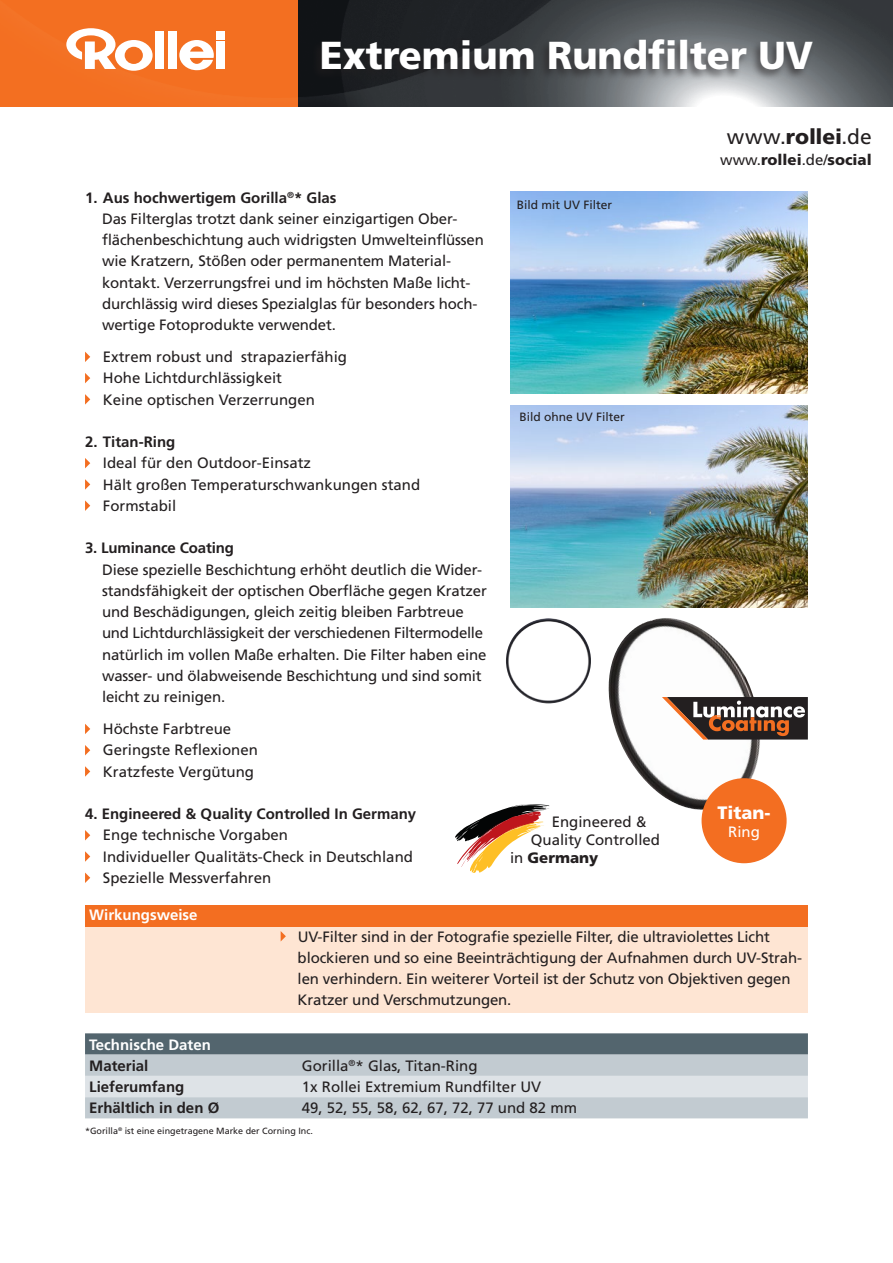
<style>
.page{position:relative;width:893px;height:1263px;background:#fff}
.page>*{position:absolute;margin:0;border:0;box-sizing:border-box;transform-origin:0 0}
.t1{font:900 39px "Frutiger LT";color:#fff}
.t2{font:21px "Frutiger LT";color:#231f20}
._020_bold{font:900 18px "Frutiger LT";color:#fff}
._020_bold-2{font:15px/21.3px "Frutiger LT";letter-spacing:-.01em;color:#231f20}
._040_Top-Details{font:15px/21.3px "Frutiger LT";letter-spacing:-.01em;color:#231f20}
._020_bold-3{font:700 15px "Frutiger LT";color:#231f20}
.t3{font:900 15px "Frutiger LT";color:#231f20}
.t4{font:700 15px "Frutiger LT";color:#fff}
._020_bold-4{font:15px "Frutiger LT";color:#fff}
.t5{font:12px "Frutiger LT";color:#231f20}
.t6{font:9px "Frutiger LT";color:#231f20}
.s1{font-weight:700}
.s2{font-weight:400}
.s3{font-weight:900}
</style>
<div class="page">
<img style="left:298px;top:0;width:595px;height:106px">
<div style="left:0;top:0;width:298px;height:106px;background:#f36f21"></div>
<svg style="left:179px;top:40px;width:35px;height:30px"></svg>
<div style="left:155px;top:32px;width:9px;height:37px;background:#fff"></div>
<div style="left:168px;top:32px;width:8px;height:37px;background:#fff"></div>
<div style="left:216px;top:32px;width:9px;height:8px;background:#fff"></div>
<div style="left:216px;top:41px;width:9px;height:28px;background:#fff"></div>
<svg style="left:66px;top:28px;width:87px;height:43px"></svg>
<svg style="left:455px;top:804px;width:91px;height:69px"></svg>
<img style="left:506px;top:618px;width:85px;height:85px">
<img style="left:608px;top:618px;width:159px;height:196px">
<div style="left:85px;top:1033px;width:723px;height:21px;background:#53656e"></div>
<div style="left:85px;top:1054px;width:723px;height:64px;background:#c2cbd1"></div>
<div style="left:85px;top:1076px;width:723px;height:21px;background:#dee3e7"></div>
<div style="left:85px;top:906px;width:723px;height:21px;background:#f36e21"></div>
<div style="left:85px;top:927px;width:723px;height:85px;background:#fee5d3"></div>
<svg style="left:281px;top:931px;width:5px;height:10px"></svg>
<img style="left:510px;top:191px;width:298px;height:202px">
<img style="left:510px;top:405px;width:298px;height:203px">
<svg style="left:662px;top:697px;width:146px;height:42px"></svg>
<div style="left:310px;top:36px;width:505px;height:45px;background:#231f20;opacity:.6"></div>
<svg style="left:85px;top:352px;width:5px;height:10px"></svg>
<svg style="left:85px;top:373px;width:5px;height:10px"></svg>
<svg style="left:85px;top:394px;width:5px;height:11px"></svg>
<svg style="left:85px;top:458px;width:5px;height:10px"></svg>
<svg style="left:85px;top:479px;width:5px;height:11px"></svg>
<svg style="left:85px;top:500px;width:5px;height:11px"></svg>
<svg style="left:85px;top:724px;width:5px;height:10px"></svg>
<svg style="left:85px;top:745px;width:5px;height:10px"></svg>
<svg style="left:85px;top:766px;width:5px;height:11px"></svg>
<svg style="left:85px;top:830px;width:5px;height:10px"></svg>
<svg style="left:85px;top:851px;width:5px;height:11px"></svg>
<svg style="left:85px;top:872px;width:5px;height:11px"></svg>
<div style="left:702px;top:778px;width:85px;height:85px;background:#f36e21;border-radius:50%"></div>
<p class="t1" style="left:320px;top:31px;width:495px">Extremium Rundfilter UV</p>
<p class="_020_bold-3" style="left:85px;top:189px;width:253px">1. Aus hochwertigem Gorilla<sup>®</sup>* Glas</p>
<p class="_020_bold-2" style="left:102px;top:208px;width:383px">Das Filterglas trotzt dank seiner einzigartigen Ober&shy;flächenbeschichtung auch widrigsten Umwelteinflüssen wie Kratzern, Stößen oder permanentem Material&shy;kontakt. Verzerrungsfrei und im höchsten Maße licht&shy;durchlässig wird dieses Spezialglas für besonders hoch&shy;wertige Fotoprodukte verwendet.</p>
<p class="_020_bold-2" style="left:103px;top:346px;width:246px">Extrem robust und strapazierfähig</p>
<p class="_020_bold-2" style="left:103px;top:368px;width:181px">Hohe Lichtdurchlässigkeit</p>
<p class="_020_bold-2" style="left:103px;top:389px;width:213px">Keine optischen Verzerrungen</p>
<p class="_020_bold-3" style="left:85px;top:433px;width:92px">2. Titan-Ring</p>
<p class="_020_bold-2" style="left:103px;top:453px;width:210px">Ideal für den Outdoor-Einsatz</p>
<p class="_020_bold-2" style="left:103px;top:474px;width:319px">Hält großen Temperaturschwankungen stand</p>
<p class="_020_bold-2" style="left:103px;top:495px;width:75px">Formstabil</p>
<p class="_020_bold-2" style="left:102px;top:538px;width:386px;text-indent:-17px"><span class="s1">3. Luminance Coating<br></span>Diese spezielle Beschichtung erhöht deutlich die Wider&shy;standsfähigkeit der optischen Oberfläche gegen Kratzer und Beschädigungen, gleich zeitig bleiben Farbtreue und Lichtdurchlässigkeit der verschiedenen Filtermodelle natürlich im vollen Maße erhalten. Die Filter haben eine wasser- und ölabweisende Beschichtung und sind somit leicht zu reinigen.</p>
<p class="_020_bold-2" style="left:103px;top:718px;width:130px">Höchste Farbtreue</p>
<p class="_020_bold-2" style="left:103px;top:740px;width:157px">Geringste Reflexionen</p>
<p class="_020_bold-2" style="left:103px;top:761px;width:153px">Kratzfeste Vergütung</p>
<p class="_020_bold-3" style="left:85px;top:805px;width:333px">4. Engineered &amp; Quality Controlled In Germany</p>
<p class="_020_bold-2" style="left:103px;top:825px;width:187px">Enge technische Vorgaben</p>
<p class="_020_bold-2" style="left:103px;top:846px;width:312px">Individueller Qualitäts-Check in Deutschland</p>
<p class="_020_bold-2" style="left:103px;top:867px;width:170px">Spezielle Messverfahren</p>
<p class="t4" style="left:89px;top:906px;width:110px">Wirkungsweise</p>
<p class="t5" style="left:517px;top:198px;width:97px">Bild mit UV Filter</p>
<p class="t5" style="left:519px;top:410px;width:107px">Bild ohne UV Filter</p>
<p class="_020_bold-2" style="left:552px;top:811px;width:97px">Engineered &amp;</p>
<p class="_020_bold-2" style="left:531px;top:829px;width:131px">Quality Controlled</p>
<p class="t3" style="left:510px;top:848px;width:90px"><span class="s2">in</span> Germany</p>
<p class="t2" style="left:727px;top:125px;width:146px">www.<span class="s3">rollei</span>.de</p>
<p class="t3" style="left:720px;top:151px;width:153px"><span class="s2">www.</span>rollei<span class="s2">.de/</span>social</p>
<p class="_020_bold" style="left:718px;top:801px;width:55px">Titan-</p>
<p class="_020_bold-4" style="left:728px;top:822px;width:33px">Ring</p>
<p class="_040_Top-Details" style="left:298px;top:926px;width:506px">UV-Filter sind in der Fotografie spezielle Filter, die ultraviolettes Licht blockieren und so eine Beeinträchtigung der Aufnahmen durch UV-Strah&shy;len verhindern. Ein weiterer Vorteil ist der Schutz von Objektiven gegen Kratzer und Verschmutzungen.</p>
<p class="t4" style="left:89px;top:1035px;width:123px">Technische Daten</p>
<p class="_020_bold-3" style="left:89px;top:1057px;width:61px">Material</p>
<p class="_020_bold-2" style="left:302px;top:1055px;width:177px">Gorilla<sup>®</sup>* Glas, Titan-Ring</p>
<p class="_020_bold-3" style="left:89px;top:1078px;width:97px">Lieferumfang</p>
<p class="_020_bold-2" style="left:302px;top:1076px;width:241px">1x Rollei Extremium Rundfilter UV</p>
<p class="_020_bold-3" style="left:89px;top:1099px;width:132px">Erhältlich in den Ø</p>
<p class="_020_bold-2" style="left:302px;top:1097px;width:277px">49, 52, 55, 58, 62, 67, 72, 77 und 82 mm</p>
<p class="t6" style="left:85px;top:1125px;width:229px">*Gorilla<sup>®</sup> ist eine eingetragene Marke der Corning Inc.</p>
</div>
